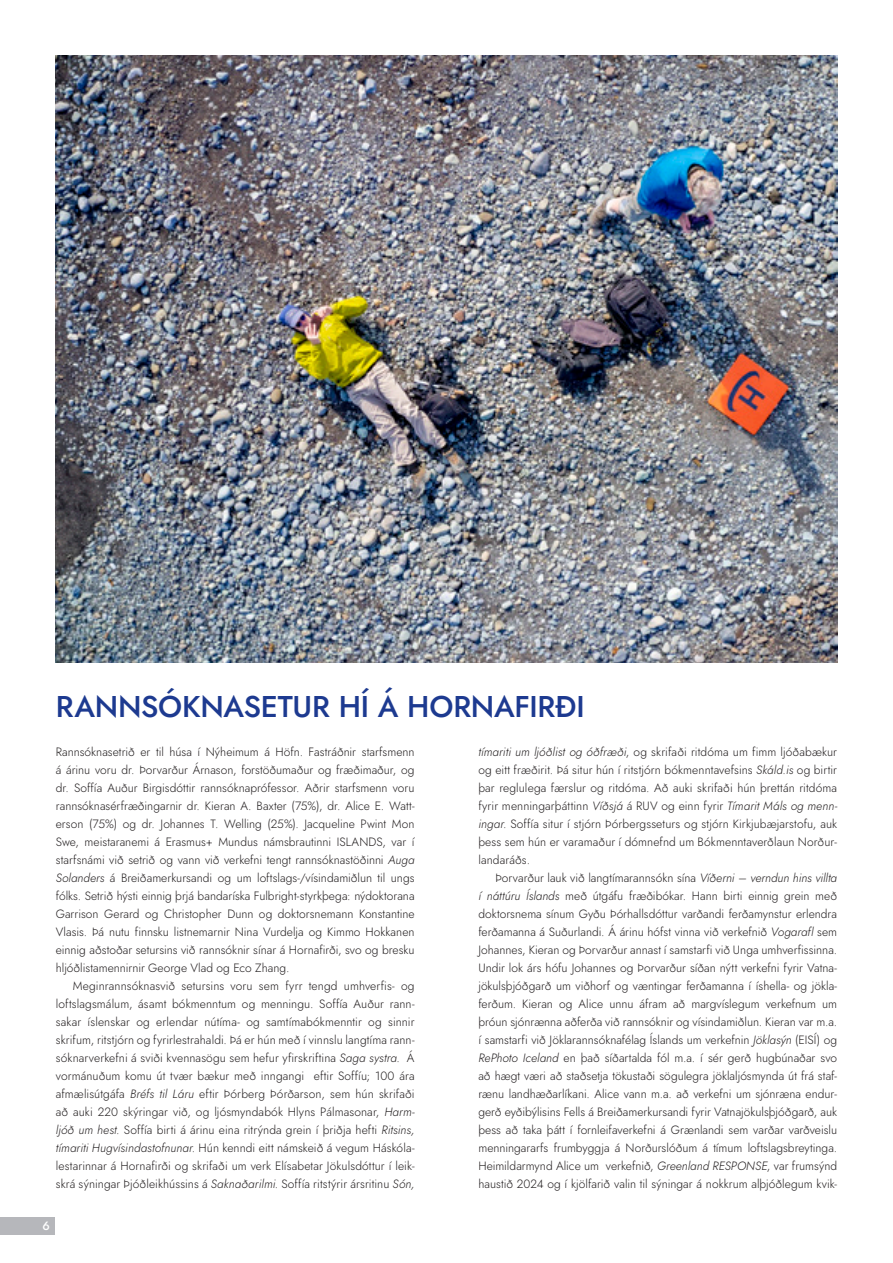
<style>
.page{position:relative;width:893px;height:1263px;background:#fff}
.page>*{position:absolute;margin:0;border:0;box-sizing:border-box;transform-origin:0 0}
.t1{font:500 30px "Jost";letter-spacing:-.005em;color:#1d3a90}
.t2{font:300 12px/18px "Jost";letter-spacing:.005em;color:#231f20;text-align:justify}
.t3{font:500 12px "Jost";color:#fff}
.s1{font-style:italic}
</style>
<div class="page">
<div style="left:0;top:1217px;width:54px;height:18px;background:#b6b7bb"></div>
<img style="left:56px;top:55px;width:781px;height:607px">
<h1 class="t1" style="left:56px;top:686px;width:530px">RANNSÓKNASETUR HÍ Á HORNAFIRÐI</h1>
<p class="t2" style="left:56px;top:743px;width:360px">Rannsóknasetrið er til húsa í Nýheimum á Höfn. Fastráðnir starfsmenn á árinu voru dr. Þorvarður Árnason, forstöðumaður og fræðimaður, og dr. Soffía Auður Birgisdóttir rannsóknaprófessor. Aðrir starfsmenn voru rannsóknasérfræðingarnir dr. Kieran A. Baxter (75%), dr. Alice E. Watt&shy;erson (75%) og dr. Johannes T. Welling (25%). Jacqueline Pwint Mon Swe, meistaranemi á Erasmus+ Mundus námsbrautinni ISLANDS, var í starfsnámi við setrið og vann við verkefni tengt rannsóknastöðinni <span class="s1">Auga Solanders</span> á Breiðamerkursandi og um loftslags-/vísindamiðlun til ungs fólks. Setrið hýsti einnig þrjá bandaríska Fulbright-styrkþega: nýdoktorana Garrison Gerard og Christopher Dunn og doktorsnemann Konstantine Vlasis. Þá nutu finnsku listnemarnir Nina Vurdelja og Kimmo Hokkanen einnig aðstoðar setursins við rannsóknir sínar á Hornafirði, svo og bresku hljóðlistamennirnir George Vlad og Eco Zhang.</p>
<p class="t2" style="left:56px;top:977px;width:360px;text-indent:17px">Meginrannsóknasvið setursins voru sem fyrr tengd umhverfis- og loftslagsmálum, ásamt bókmenntum og menningu. Soffía Auður rann&shy;sakar íslenskar og erlendar nútíma- og samtímabókmenntir og sinnir skrifum, ritstjórn og fyrirlestrahaldi. Þá er hún með í vinnslu langtíma rann&shy;sóknarverkefni á sviði kvennasögu sem hefur yfirskriftina <span class="s1">Saga systra</span>. Á vormánuðum komu út tvær bækur með inngangi eftir Soffíu; 100 ára afmælisútgáfa <span class="s1">Bréfs til Láru</span> eftir Þórberg Þórðarson, sem hún skrifaði að auki 220 skýringar við, og ljósmyndabók Hlyns Pálmasonar, <span class="s1">Harm&shy;ljóð um hest</span>. Soffía birti á árinu eina ritrýnda grein í þriðja hefti <span class="s1">Ritsins, tímariti Hugvísindastofnunar</span>. Hún kenndi eitt námskeið á vegum Háskóla&shy;lestarinnar á Hornafirði og skrifaði um verk Elísabetar Jökulsdóttur í leik&shy;skrá sýningar Þjóðleikhússins á <span class="s1">Saknaðarilmi</span>. Soffía ritstýrir ársritinu <span class="s1">Són,</span></p>
<p class="t2" style="left:478px;top:743px;width:360px"><span class="s1">tímariti um ljóðlist og óðfræði</span>, og skrifaði ritdóma um fimm ljóðabækur og eitt fræðirit. Þá situr hún í ritstjórn bókmenntavefsins <span class="s1">Skáld.is</span> og birtir þar reglulega færslur og ritdóma. Að auki skrifaði hún þrettán ritdóma fyrir menningarþáttinn <span class="s1">Víðsjá</span> á RUV og einn fyrir <span class="s1">Tímarit Máls og menn&shy;ingar</span>. Soffía situr í stjórn Þórbergsseturs og stjórn Kirkjubæjarstofu, auk þess sem hún er varamaður í dómnefnd um Bókmenntaverðlaun Norður&shy;landaráðs.</p>
<p class="t2" style="left:478px;top:869px;width:360px;text-indent:17px">Þorvarður lauk við langtímarannsókn sína <span class="s1">Víðerni – verndun hins villta í náttúru Íslands</span> með útgáfu fræðibókar. Hann birti einnig grein með doktorsnema sínum Gyðu Þórhallsdóttur varðandi ferðamynstur erlendra ferðamanna á Suðurlandi. Á árinu hófst vinna við verkefnið <span class="s1">Vogarafl</span> sem Johannes, Kieran og Þorvarður annast í samstarfi við Unga umhverfissinna.<br>Undir lok árs hófu Johannes og Þorvarður síðan nýtt verkefni fyrir Vatna&shy;jökulsþjóðgarð um viðhorf og væntingar ferðamanna í íshella- og jökla&shy;ferðum. Kieran og Alice unnu áfram að margvíslegum verkefnum um þróun sjónrænna aðferða við rannsóknir og vísindamiðlun. Kieran var m.a. í samstarfi við Jöklarannsóknafélag Íslands um verkefnin <span class="s1">Jöklasýn</span> (EISÍ) og <span class="s1">RePhoto Iceland</span> en það síðartalda fól m.a. í sér gerð hugbúnaðar svo að hægt væri að staðsetja tökustaði sögulegra jöklaljósmynda út frá staf&shy;rænu landhæðarlíkani. Alice vann m.a. að verkefni um sjónræna endur&shy;gerð eyðibýlisins Fells á Breiðamerkursandi fyrir Vatnajökulsþjóðgarð, auk þess að taka þátt í fornleifaverkefni á Grænlandi sem varðar varðveislu menningararfs frumbyggja á Norðurslóðum á tímum loftslagsbreytinga.<br>Heimildarmynd Alice um verkefnið, <span class="s1">Greenland RESPONSE</span>, var frumsýnd haustið 2024 og í kjölfarið valin til sýningar á nokkrum alþjóðlegum kvik-</p>
<p class="t3" style="left:42px;top:1218px;width:9px">6</p>
</div>
